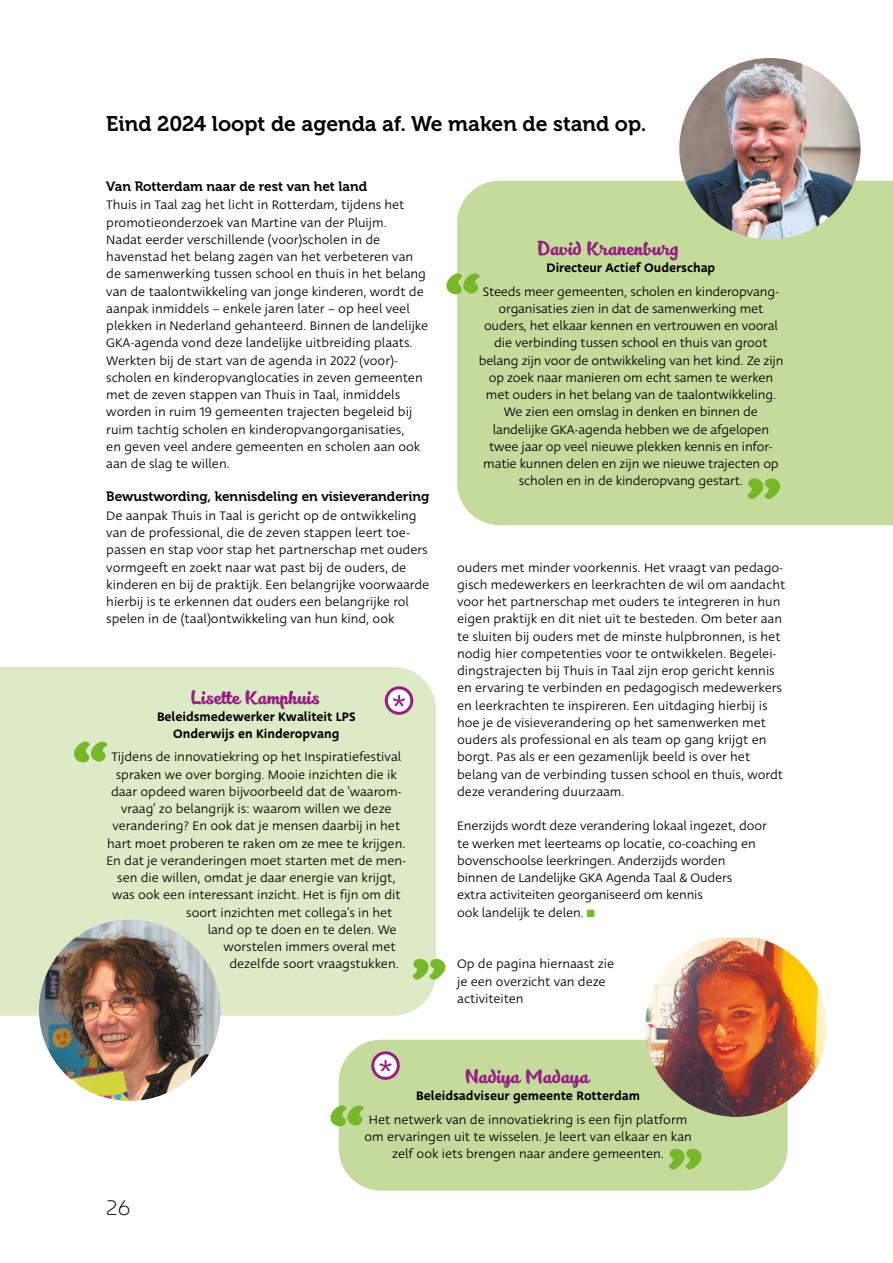
<style>
.page{position:relative;width:893px;height:1263px;background:#fff}
.page>*{position:absolute;margin:0;border:0;box-sizing:border-box;transform-origin:0 0}
.t1{font:21.15px "Museo 700";color:#000}
.t2{font:200 21px "Museo Moderno";color:#000}
.t3{font:19.5px "Kitten Slant";color:#951f82}
.t4{font:13.5px/17.2px "Deva Ideal";color:#000}
.t5{font:500 13.5px/17.2px "Deva Ideal";color:#000;text-align:center}
.t6{font:13.5px "Museo 700";color:#000}
.s1{color:#76b82a}
</style>
<div class="page">
<div style="left:0;top:667px;width:436px;height:348px;background:#dceac5"></div>
<div style="left:339px;top:1040px;width:449px;height:151px;background:#c4db9b;border-radius:43px"></div>
<div style="left:457px;top:181px;width:436px;height:344px;background:#c4db9b"></div>
<img style="left:39px;top:919px;width:181px;height:182px;border-radius:91px">
<img style="left:645px;top:938px;width:182px;height:179px">
<img style="left:679px;top:58px;width:182px;height:181px;border-radius:91px">
<svg style="left:446px;top:273px;width:34px;height:21px"></svg>
<svg style="left:747px;top:478px;width:33px;height:21px"></svg>
<svg style="left:74px;top:741px;width:33px;height:21px"></svg>
<svg style="left:413px;top:959px;width:33px;height:20px"></svg>
<svg style="left:330px;top:1105px;width:34px;height:21px"></svg>
<svg style="left:669px;top:1149px;width:33px;height:20px"></svg>
<svg style="left:386px;top:688px;width:26px;height:25px"></svg>
<div style="left:385px;top:686px;width:28px;height:29px;border:3px solid #951f82;border-radius:50%"></div>
<svg style="left:393px;top:695px;width:12px;height:11px"></svg>
<svg style="left:373px;top:1053px;width:25px;height:25px"></svg>
<div style="left:371px;top:1051px;width:29px;height:29px;border:3px solid #951f82;border-radius:50%"></div>
<svg style="left:380px;top:1060px;width:11px;height:11px"></svg>
<h1 class="t1" style="left:106px;top:112px;width:542px">Eind 2024 loopt de agenda af. We maken de stand op.</h1>
<p class="t6" style="left:106px;top:178px;width:262px">Van Rotterdam naar de rest van het land</p>
<p class="t4" style="left:106px;top:197px;width:323px">Thuis in Taal zag het licht in Rotterdam, tijdens het promotieonderzoek van Martine van der Pluijm.<br>Nadat eerder verschillende (voor)scholen in de havenstad het belang zagen van het verbeteren van de samenwerking tussen school en thuis in het belang van de taalontwikkeling van jonge kinderen, wordt de aanpak inmiddels – enkele jaren later – op heel veel plekken in Nederland gehanteerd. Binnen de landelijke GKA-agenda vond deze landelijke uitbreiding plaats.<br>Werkten bij de start van de agenda in 2022 (voor)- scholen en kinderopvanglocaties in zeven gemeenten met de zeven stappen van Thuis in Taal, inmiddels worden in ruim 19 gemeenten trajecten begeleid bij ruim tachtig scholen en kinderopvangorganisaties,<br>en geven veel andere gemeenten en scholen aan ook aan de slag te willen.</p>
<p class="t6" style="left:106px;top:489px;width:325px">Bewustwording, kennisdeling en visieverandering</p>
<p class="t4" style="left:106px;top:507px;width:325px">De aanpak Thuis in Taal is gericht op de ontwikkeling van de professional, die de zeven stappen leert toe&shy;passen en stap voor stap het partnerschap met ouders vormgeeft en zoekt naar wat past bij de ouders, de kinderen en bij de praktijk. Een belangrijke voorwaarde hierbij is te erkennen dat ouders een belangrijke rol spelen in de (taal)ontwikkeling van hun kind, ook</p>
<h3 class="t3" style="left:192px;top:685px;width:130px">Lisette Kamphuis</h3>
<p class="t5" style="left:157px;top:708px;width:200px">Beleidsmedewerker Kwaliteit LPS<br>Onderwijs en Kinderopvang</p>
<p class="t4" style="left:111px;top:749px;width:291px">Tijdens de innovatiekring op het Inspiratiefestival</p>
<p class="t4" style="left:116px;top:766px;width:282px">spraken we over borging. Mooie inzichten die ik</p>
<p class="t4" style="left:111px;top:783px;width:292px">daar opdeed waren bijvoorbeeld dat de ‘waarom-</p>
<p class="t4" style="left:121px;top:800px;width:272px">vraag’ zo belangrijk is: waarom willen we deze</p>
<p class="t4" style="left:112px;top:818px;width:289px">verandering? En ook dat je mensen daarbij in het</p>
<p class="t4" style="left:107px;top:835px;width:300px">hart moet proberen te raken om ze mee te krijgen.</p>
<p class="t4" style="left:106px;top:852px;width:301px">En dat je veranderingen moet starten met de men-</p>
<p class="t4" style="left:117px;top:869px;width:280px">sen die willen, omdat je daar energie van krijgt,</p>
<p class="t4" style="left:112px;top:887px;width:290px">was ook een interessant inzicht. Het is fijn om dit</p>
<p class="t4" style="left:186px;top:904px;width:208px">soort inzichten met collega’s in het</p>
<p class="t4" style="left:208px;top:921px;width:190px">land op te doen en te delen. We</p>
<p class="t4" style="left:223px;top:938px;width:174px">worstelen immers overal met</p>
<p class="t4" style="left:229px;top:956px;width:171px">dezelfde soort vraagstukken.</p>
<h3 class="t3" style="left:538px;top:237px;width:144px">David Kranenburg</h3>
<p class="t5" style="left:547px;top:259px;width:170px">Directeur Actief Ouderschap</p>
<p class="t4" style="left:479px;top:283px;width:306px;text-align:center">Steeds meer gemeenten, scholen en kinderopvang&shy;organisaties zien in dat de samenwerking met ouders, het elkaar kennen en vertrouwen en vooral die verbinding tussen school en thuis van groot belang zijn voor de ontwikkeling van het kind. Ze zijn op zoek naar manieren om echt samen te werken met ouders in het belang van de taalontwikkeling.<br>We zien een omslag in denken en binnen de landelijke GKA-agenda hebben we de afgelopen twee jaar op veel nieuwe plekken kennis en infor&shy;matie kunnen delen en zijn we nieuwe trajecten op scholen en in de kinderopvang gestart.</p>
<p class="t4" style="left:457px;top:559px;width:330px">ouders met minder voorkennis. Het vraagt van pedago&shy;gisch medewerkers en leerkrachten de wil om aandacht voor het partnerschap met ouders te integreren in hun eigen praktijk en dit niet uit te besteden. Om beter aan te sluiten bij ouders met de minste hulpbronnen, is het nodig hier competenties voor te ontwikkelen. Begelei&shy;dingstrajecten bij Thuis in Taal zijn erop gericht kennis en ervaring te verbinden en pedagogisch medewerkers en leerkrachten te inspireren. Een uitdaging hierbij is hoe je de visieverandering op het samenwerken met ouders als professional en als team op gang krijgt en borgt. Pas als er een gezamenlijk beeld is over het belang van de verbinding tussen school en thuis, wordt deze verandering duurzaam.</p>
<p class="t4" style="left:457px;top:818px;width:311px">Enerzijds wordt deze verandering lokaal ingezet, door te werken met leerteams op locatie, co-coaching en bovenschoolse leerkringen. Anderzijds worden binnen de Landelijke GKA Agenda Taal &amp; Ouders<br>extra activiteiten georganiseerd om kennis<br>ook landelijk te delen. <span class="s1">■</span></p>
<p class="t4" style="left:457px;top:956px;width:159px">Op de pagina hiernaast zie je een overzicht van deze activiteiten</p>
<h2 class="t2" style="left:106px;top:1191px;width:26px">26</h2>
<h3 class="t3" style="left:466px;top:1065px;width:127px">Nadiya Madaya</h3>
<p class="t5" style="left:416px;top:1087px;width:225px">Beleidsadviseur gemeente Rotterdam</p>
<p class="t4" style="left:364px;top:1111px;width:329px;text-align:center">Het netwerk van de innovatiekring is een fijn platform om ervaringen uit te wisselen. Je leert van elkaar en kan zelf ook iets brengen naar andere gemeenten.</p>
</div>
